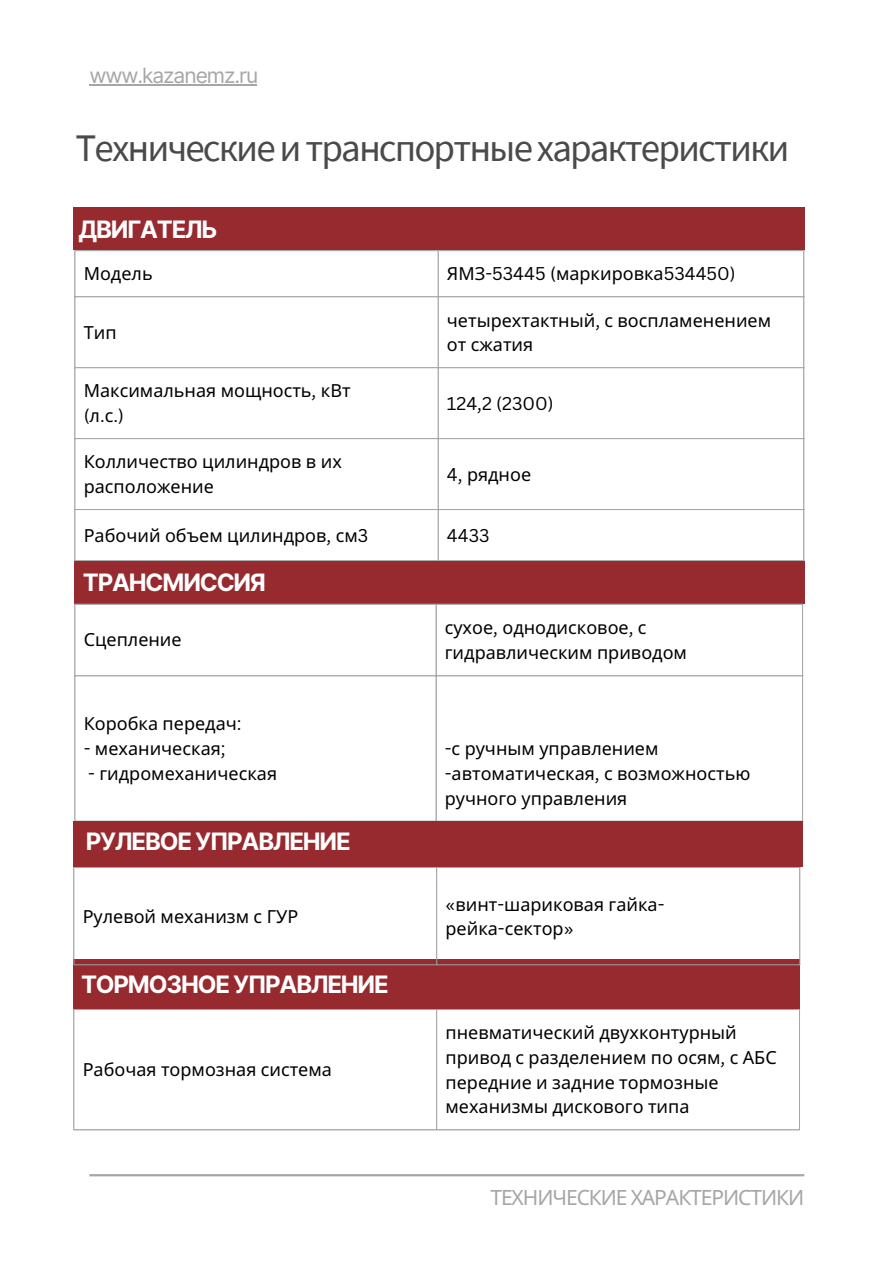
<style>
.page{position:relative;width:894px;height:1264px;background:#fff}
.page>*{position:absolute;margin:0;border:0;box-sizing:border-box;transform-origin:0 0}
.t1{font:39px "Source Sans Pro";letter-spacing:-.05em;color:#4b4a4a}
.t2{font:700 24px "Inter";letter-spacing:-.05em;color:#fff}
.t3{font:21px "Noto Sans";letter-spacing:-.05em;color:#a6a6a6}
.t4{font:21px "Inter";letter-spacing:-.05em;color:#a6a6a6}
.t5{font:18px/24.8px "Noto Sans";color:#000}
.t6{font:18px "Canva Sans";color:#000}
.s1{font-family:"Noto Sans"}
.s2{font-family:"Canva Sans"}
</style>
<div class="page">
<hr style="left:89px;top:1174px;width:715px;height:2px;background:#a6a6a6">
<hr style="left:89px;top:84px;width:168px;height:1px;background:#a6a6a6">
<div style="left:74px;top:208px;width:730px;height:42px;background:#972a2f"></div>
<hr style="left:74px;top:251px;width:1px;height:309px;background:#a6a6a6">
<hr style="left:437px;top:251px;width:1px;height:309px;background:#a6a6a6">
<hr style="left:803px;top:251px;width:1px;height:309px;background:#a6a6a6">
<hr style="left:74px;top:250px;width:730px;height:1px;background:#a6a6a6">
<hr style="left:74px;top:296px;width:730px;height:1px;background:#a6a6a6">
<hr style="left:74px;top:367px;width:730px;height:1px;background:#a6a6a6">
<hr style="left:74px;top:438px;width:730px;height:1px;background:#a6a6a6">
<hr style="left:74px;top:509px;width:730px;height:1px;background:#a6a6a6">
<hr style="left:74px;top:560px;width:730px;height:1px;background:#a6a6a6">
<div style="left:74px;top:561px;width:730px;height:42px;background:#972a2f"></div>
<hr style="left:74px;top:604px;width:1px;height:216px;background:#a6a6a6">
<hr style="left:435px;top:604px;width:1px;height:216px;background:#a6a6a6">
<hr style="left:801px;top:604px;width:1px;height:216px;background:#a6a6a6">
<hr style="left:74px;top:603px;width:728px;height:1px;background:#a6a6a6">
<hr style="left:74px;top:675px;width:728px;height:1px;background:#a6a6a6">
<hr style="left:74px;top:820px;width:728px;height:1px;background:#a6a6a6">
<div style="left:74px;top:821px;width:728px;height:46px;background:#972a2f"></div>
<div style="left:73px;top:959px;width:726px;height:50px;background:#972a2f"></div>
<hr style="left:73px;top:867px;width:1px;height:97px;background:#a6a6a6">
<hr style="left:436px;top:867px;width:1px;height:97px;background:#a6a6a6">
<hr style="left:799px;top:867px;width:1px;height:97px;background:#a6a6a6">
<hr style="left:73px;top:867px;width:727px;height:1px;background:#a6a6a6">
<hr style="left:73px;top:964px;width:727px;height:1px;background:#a6a6a6">
<hr style="left:73px;top:1009px;width:1px;height:120px;background:#a6a6a6">
<hr style="left:436px;top:1009px;width:1px;height:120px;background:#a6a6a6">
<hr style="left:798px;top:1009px;width:1px;height:120px;background:#a6a6a6">
<hr style="left:73px;top:1009px;width:726px;height:1px;background:#a6a6a6">
<hr style="left:73px;top:1129px;width:726px;height:1px;background:#a6a6a6">
<p class="t4" style="left:89px;top:63px;width:170px">www.kazanemz.ru</p>
<h1 class="t1" style="left:76px;top:123px;width:715px">Техническиеитранспортныехарактеристики</h1>
<h2 class="t2" style="left:78px;top:215px;width:141px">ДВИГАТЕЛЬ</h2>
<p class="t5" style="left:84px;top:261px;width:70px">Модель</p>
<p class="t6" style="left:447px;top:261px;width:290px"><span class="s1">ЯМЗ</span>-53445 (<span class="s1">маркировка</span>534450)</p>
<p class="t5" style="left:84px;top:319px;width:34px">Тип</p>
<p class="t5" style="left:84px;top:378px;width:268px">Максимальная мощность<span class="s2">,</span> кВт</p>
<p class="t6" style="left:84px;top:403px;width:42px">(<span class="s1">л</span>.<span class="s1">с</span>.)</p>
<p class="t5" style="left:84px;top:449px;width:259px">Колличество цилиндров в их</p>
<p class="t5" style="left:84px;top:474px;width:132px">расположение</p>
<p class="t5" style="left:447px;top:307px;width:325px">четырехтактный<span class="s2">,</span> с воспламенением от сжатия</p>
<p class="t6" style="left:447px;top:390px;width:108px">124,2 (2300)</p>
<p class="t5" style="left:447px;top:461px;width:86px"><span class="s2">4,</span> рядное</p>
<p class="t5" style="left:84px;top:522px;width:286px">Рабочий объем цилиндров<span class="s2">,</span> см<span class="s2">3</span></p>
<h2 class="t6" style="left:447px;top:522px;width:44px">4433</h2>
<p class="t2" style="left:83px;top:568px;width:184px">ТРАНСМИССИЯ</p>
<p class="t5" style="left:84px;top:627px;width:99px">Сцепление</p>
<p class="t5" style="left:84px;top:711px;width:159px">Коробка передач<span class="s2">:</span></p>
<p class="t5" style="left:84px;top:735px;width:143px"><span class="s2">-</span> механическая<span class="s2">;</span></p>
<p class="t5" style="left:88px;top:760px;width:190px"><span class="s2">-</span> гидромеханическая</p>
<p class="t2" style="left:86px;top:827px;width:266px">РУЛЕВОЕ УПРАВЛЕНИЕ</p>
<p class="t5" style="left:83px;top:903px;width:217px">Рулевой механизм с ГУР</p>
<p class="t2" style="left:81px;top:970px;width:309px">ТОРМОЗНОЕ УПРАВЛЕНИЕ</p>
<p class="t5" style="left:83px;top:1056px;width:251px">Рабочая тормозная система</p>
<p class="t5" style="left:444px;top:614px;width:203px">сухое<span class="s2">,</span> однодисковое<span class="s2">,</span> с</p>
<p class="t5" style="left:444px;top:639px;width:244px">гидравлическим приводом</p>
<p class="t5" style="left:444px;top:735px;width:215px"><span class="s2">-</span>с ручным управлением</p>
<h2 class="t5" style="left:444px;top:760px;width:307px"><span class="s2">-</span>автоматическая<span class="s2">,</span> с возможностью ручного управления</h2>
<p class="t5" style="left:445px;top:891px;width:220px"><span class="s2">«</span>винт<span class="s2">-</span>шариковая гайка<span class="s2">-</span></p>
<p class="t5" style="left:445px;top:916px;width:129px">рейка<span class="s2">-</span>сектор<span class="s2">»</span></p>
<h3 class="t5" style="left:445px;top:1019px;width:332px">пневматический двухконтурный привод с разделением по осям<span class="s2">,</span> с АБС передние и задние тормозные механизмы дискового типа</h3>
<p class="t3" style="left:490px;top:1182px;width:315px">ТЕХНИЧЕСКИЕ ХАРАКТЕРИСТИКИ</p>
</div>
